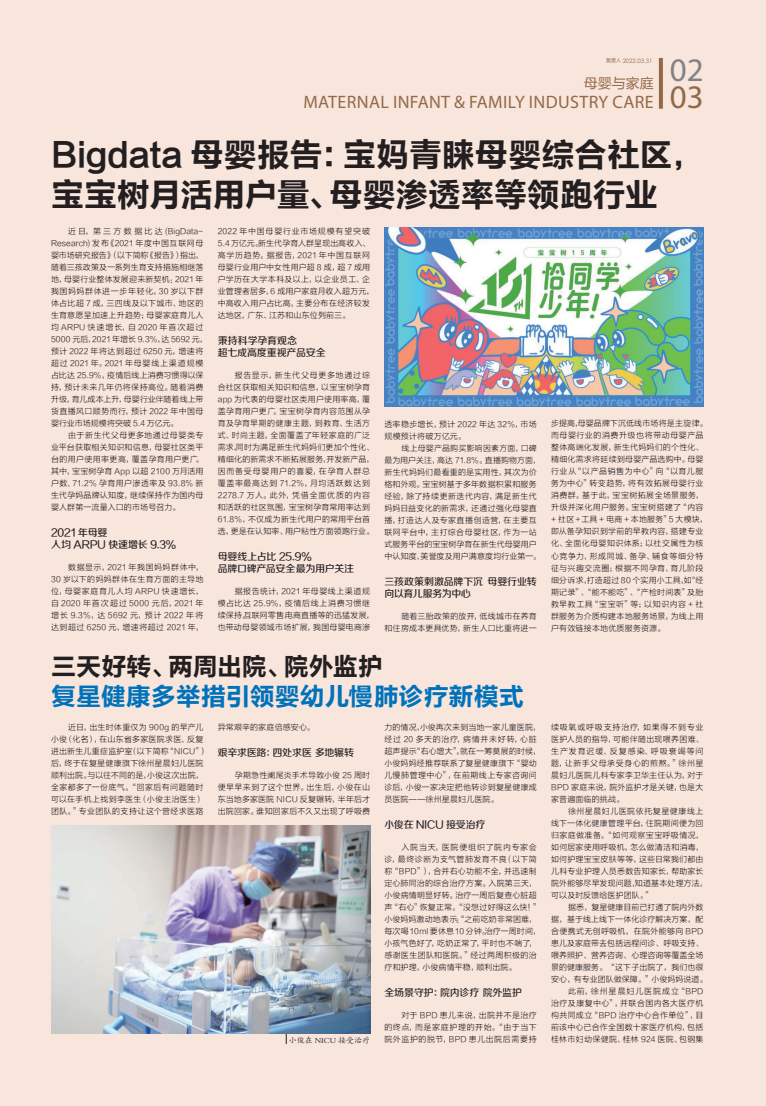
<style>
.page{position:relative;width:766px;height:1106px;background:#fff}
.page>*{position:absolute;margin:0;border:0;box-sizing:border-box;transform-origin:0 0}
.t1{font:33px/39.6px "FZLTCHK GBK1 0";letter-spacing:-.01em;color:#231f20}
.t2{font:33px "Myriad Pro";color:#808285}
.t3{font:33px "Myriad Pro";color:#936a49}
.t4{font:25px "FZLTCHK GBK1 0";color:#0072bc}
.t5{font:25px "FZLTCHK GBK1 0";letter-spacing:-.005em;color:#231f20}
.t6{font:18px "Myriad Pro";letter-spacing:.02em;color:#936a49}
.t7{font:14px "FZLTHJW GB1 0";color:#936a49}
.t8{font:10px/12px "FZZZHUNHJW GB1 0";letter-spacing:-.015em;color:#231f20}
.t9{font:8px/12px "FZLTXHK";letter-spacing:.025em;color:#231f20}
.t10{font:8px "FZLTXHK";letter-spacing:.005em;color:#231f20}
.t11{font:8px "FZLTXHK";color:#231f20}
.t12{font:8px "FZLTXHK";letter-spacing:.05em;color:#231f20}
.t13{font:8px "FZLTXHK";letter-spacing:.11em;color:#231f20}
.t14{font:8px "FZKTK GBK1 0";color:#231f20}
.t15{font:6px "Century Gothic";color:#936a49}
.s1{font-family:"FZLTHJW GB1 0";font-size:5px}
</style>
<div class="page">
<div style="left:0;top:0;width:765px;height:1106px;background:#f8e5dc"></div>
<svg style="left:658px;top:58px;width:4px;height:51px"></svg>
<img style="left:51px;top:825px;width:319px;height:208px">
<img style="left:384px;top:227px;width:319px;height:179px">
<p class="t15" style="left:606px;top:56px;width:48px"><span class="s1">复星人</span> 2022.03.31</p>
<h3 class="t7" style="left:583px;top:75px;width:71px">母婴与家庭</h3>
<h3 class="t6" style="left:303px;top:91px;width:351px">MATERNAL INFANT &amp; FAMILY INDUSTRY CARE</h3>
<h1 class="t2" style="left:669px;top:50px;width:35px">02</h1>
<h1 class="t3" style="left:669px;top:77px;width:35px">03</h1>
<h1 class="t1" style="left:51px;top:135px;width:653px">Bigdata 母婴报告：宝妈青睐母婴综合社区，宝宝树月活用户量、母婴渗透率等领跑行业</h1>
<p class="t9" style="left:51px;top:225px;width:158px;text-indent:17px">近日，第三方数据比达 (BigData-<br>Research) 发布《2021 年度中国互联网母婴市场研究报告》（以下简称《报告》）指出，随着三孩政策及一系列生育支持措施相继落地，母婴行业整体发展迎来新契机：2021 年我国妈妈群体进一步年轻化，30 岁以下群体占比超 7 成，三四线及以下城市、地区的生育意愿呈加速上升趋势；母婴家庭育儿人均 ARPU 快速增长，自 2020 年首次超过<br>5000 元后，2021 年增长 9.3%，达 5692 元，预计 2022 年将达到超过 6250 元，增速将超过 2021 年。2021 年母婴线上渠道规模占比达 25.9%，疫情后线上消费习惯得以保持，预计未来几年仍将保持高位。随着消费升级，育儿成本上升，母婴行业伴随着线上带货直播风口顺势而行，预计 2022 年中国母婴行业市场规模将突破 5.4 万亿元。</p>
<p class="t9" style="left:51px;top:429px;width:154px;text-align:justify;text-indent:17px">由于新生代父母更多地通过母婴类专业平台获取相关知识和信息，母婴社区类平台的用户使用率更高，覆盖孕育用户更广。其中，宝宝树孕育 App 以超 2100 万月活用户数、71.2% 孕育用户渗透率及 93.8% 新生代孕妈品牌认知度，继续保持作为国内母婴人群第一流量入口的市场号召力。</p>
<p class="t8" style="left:51px;top:527px;width:127px">2021 年母婴<br>人均 ARPU 快速增长 9.3%</p>
<p class="t9" style="left:51px;top:561px;width:154px;text-align:justify;text-indent:17px">数据显示，2021 年我国妈妈群体中，30 岁以下的妈妈群体在生育方面的主导地位，母婴家庭育儿人均 ARPU 快速增长，自 2020 年首次超过 5000 元后，2021 年增长 9.3%，达 5692 元，预计 2022 年将达到超过 6250 元，增速将超过 2021 年，</p>
<p class="t9" style="left:218px;top:225px;width:158px">2022 年中国母婴行业市场规模有望突破<br>5.4万亿元。新生代孕育人群呈现出高收入、高学历趋势。据报告，2021 年中国互联网母婴行业用户中女性用户超 8 成，超 7 成用户学历在大学本科及以上，以企业员工、企业管理者居多，6 成用户家庭月收入超万元，中高收入用户占比高，主要分布在经济较发达地区，广东、江苏和山东位列前三。</p>
<p class="t8" style="left:218px;top:335px;width:110px">秉持科学孕育观念<br>超七成高度重视产品安全</p>
<p class="t9" style="left:218px;top:369px;width:158px;text-indent:17px">报告显示，新生代父母更多地通过综合社区获取相关知识和信息，以宝宝树孕育app 为代表的母婴社区类用户使用率高，覆盖孕育用户更广。宝宝树孕育内容范围从孕育及孕育早期的健康主题，到教育、生活方式、时尚主题，全面覆盖了年轻家庭的广泛需求，同时为满足新生代妈妈们更加个性化、精细化的新需求不断拓展服务，开发新产品，因而备受母婴用户的喜爱，在孕育人群总覆盖率最高达到 71.2%，月均活跃数达到<br>2278.7 万人。此外，凭借全面优质的内容和活跃的社区氛围，宝宝树孕育常用率达到<br>61.8%，不仅成为新生代用户的常用平台首选，更是在认知率、用户粘性方面领跑行业。</p>
<p class="t8" style="left:218px;top:551px;width:138px">母婴线上占比 25.9%<br>品牌口碑产品安全最为用户关注</p>
<p class="t9" style="left:218px;top:585px;width:158px;text-indent:17px">据报告统计，2021 年母婴线上渠道规模占比达 25.9%，疫情后线上消费习惯继续保持。互联网零售、电商直播等的迅猛发展，也带动母婴领域市场扩展，我国母婴电商渗</p>
<p class="t9" style="left:384px;top:418px;width:154px">透率稳步增长，预计 2022 年达 32%，市场规模预计将破万亿元。</p>
<p class="t9" style="left:384px;top:442px;width:158px;text-indent:17px">线上母婴产品购买影响因素方面，口碑最为用户关注，高达 71.8%。直播购物方面，新生代妈妈们最看重的是实用性，其次为价格和外观。宝宝树基于多年数据积累和服务经验，除了持续更新迭代内容，满足新生代妈妈日益变化的新需求，还通过强化母婴直播，打造达人及专家直播创造营，在主要互联网平台中，主打综合母婴社区，作为一站式服务平台的宝宝树孕育在新生代母婴用户中认知度、美誉度及用户满意度均行业第一。</p>
<p class="t8" style="left:384px;top:576px;width:154px">三孩政策刺激品牌下沉 母婴行业转向以育儿服务为中心</p>
<p class="t9" style="left:384px;top:610px;width:154px;text-align:right">随着三胎政策的放开，低线城市在养育<br>和住房成本更具优势，新生人口比重将进一</p>
<h2 class="t5" style="left:51px;top:652px;width:333px">三天好转、两周出院、院外监护</h2>
<h2 class="t4" style="left:51px;top:682px;width:474px">复星健康多举措引领婴幼儿慢肺诊疗新模式</h2>
<p class="t9" style="left:51px;top:721px;width:158px;text-indent:17px">近日，出生时体重仅为 900g 的早产儿小俊（化名），在山东省多家医院求医、反复进出新生儿重症监护室（以下简称“NICU”）后，终于在复星健康旗下徐州星晨妇儿医院顺利出院。与以往不同的是，小俊这次出院，全家都多了一份底气。“回家后有问题随时可以在手机上找到李医生（小俊主治医生）团队。”专业团队的支持让这个曾经求医路</p>
<p class="t9" style="left:218px;top:721px;width:98px">异常艰辛的家庭倍感安心。</p>
<p class="t8" style="left:218px;top:747px;width:138px">艰辛求医路：四处求医 多地辗转</p>
<p class="t9" style="left:218px;top:769px;width:154px;text-align:justify;text-indent:17px">孕期急性阑尾炎手术导致小俊 25 周时便早早来到了这个世界。出生后，小俊在山东当地多家医院 NICU 反复辗转，半年后才出院回家。谁知回家后不久又出现了呼吸费</p>
<p class="t14" style="left:289px;top:1035px;width:83px">小俊在 NICU 接受治疗</p>
<p class="t9" style="left:384px;top:721px;width:158px">力的情况，小俊再次来到当地一家儿童医院，经过 20 多天的治疗，病情并未好转，心脏超声提示“右心增大”。就在一筹莫展的时候，小俊妈妈经推荐联系了复星健康旗下“婴幼儿慢肺管理中心”，在前期线上专家咨询问诊后，小俊一家决定把他转诊到复星健康成员医院——徐州星晨妇儿医院。</p>
<p class="t8" style="left:384px;top:819px;width:102px">小俊在 NICU 接受治疗</p>
<p class="t9" style="left:384px;top:841px;width:158px;text-indent:17px">入院当天，医院便组织了院内专家会诊，最终诊断为支气管肺发育不良（以下简称“BPD”），合并右心功能不全，并迅速制定心肺同治的综合治疗方案。入院第三天，小俊病情明显好转。治疗一周后复查心脏超声“右心”恢复正常。“没想过好得这么快！”小俊妈妈激动地表示：“之前吃奶非常困难，每次喝10ml 要休息10 分钟。治疗一周时间，小孩气色好了，吃奶正常了，平时也不喘了，感谢医生团队和医院。”经过两周积极的治疗和护理，小俊病情平稳，顺利出院。</p>
<p class="t8" style="left:384px;top:987px;width:139px">全场景守护：院内诊疗 院外监护</p>
<p class="t9" style="left:384px;top:1009px;width:154px;text-align:justify;text-indent:17px">对于 BPD 患儿来说，出院并不是治疗的终点，而是家庭护理的开始。“由于当下院外监护的脱节，BPD 患儿出院后需要持</p>
<p class="t9" style="left:551px;top:418px;width:158px">步提高，母婴品牌下沉低线市场将是主旋律。而母婴行业的消费升级也将带动母婴产品整体高端化发展，新生代妈妈们的个性化、精细化需求将延续到母婴产品选购中。母婴行业从“以产品销售为中心”向“以育儿服务为中心”转变趋势，将有效拓展母婴行业消费群。基于此，宝宝树拓展全场景服务，升级并深化用户服务。宝宝树搭建了“内容+ 社区 +工具 + 电商 + 本地服务”5 大模块，即从备孕知识到学前的早教内容，搭建专业化、全面化母婴知识体系；以社交属性为核心竞争力，形成同城、备孕、辅食等细分特征与兴趣交流圈；根据不同孕育、育儿阶段细分诉求，打造超过 80 个实用小工具，如“经期记录”、“能不能吃”、“产检时间表”及胎教早教工具“宝宝听”等；以知识内容 + 社群服务为介质构建本地服务场景，为线上用户有效链接本地优质服务资源。</p>
<p class="t9" style="left:551px;top:721px;width:154px;text-align:justify">续吸氧或呼吸支持治疗，如果得不到专业医护人员的指导，可能伴随出现喂养困难、生产发育迟缓、反复感染、呼吸衰竭等问题，让新手父母承受身心的煎熬。”徐州星晨妇儿医院儿科专家李卫华主任认为，对于BPD 家庭来说，院外监护才是关键，也是大家普遍面临的挑战。</p>
<p class="t9" style="left:551px;top:805px;width:158px;text-indent:17px">徐州星晨妇儿医院依托复星健康线上线下一体化健康管理平台，住院期间便为回归家庭做准备。“如何观察宝宝呼吸情况，如何居家使用呼吸机，怎么做清洁和消毒，如何护理宝宝皮肤等等，这些日常我们都由儿科专业护理人员悉数告知家长，帮助家长院外能够尽早发现问题，知道基本处理方法，可以及时反馈给医护团队。”</p>
<p class="t11" style="left:568px;top:903px;width:137px">据悉，复星健康目前已打通了院内外数</p>
<p class="t10" style="left:551px;top:915px;width:154px">据，基于线上线下一体化诊疗解决方案，配</p>
<p class="t9" style="left:551px;top:925px;width:154px">合便携式无创呼吸机，在院外能够向 BPD</p>
<p class="t10" style="left:551px;top:939px;width:154px">患儿及家庭带去包括远程问诊、呼吸支持、</p>
<p class="t10" style="left:551px;top:951px;width:154px">喂养照护、营养咨询、心理咨询等覆盖全场</p>
<p class="t10" style="left:551px;top:963px;width:154px">景的健康服务。“这下子出院了，我们也很</p>
<p class="t11" style="left:551px;top:975px;width:158px">安心，有专业团队做保障。”小俊妈妈说道。</p>
<p class="t13" style="left:568px;top:987px;width:137px">此前，徐州星晨妇儿医院成立“BPD</p>
<p class="t12" style="left:551px;top:999px;width:154px">治疗及康复中心”，并联合国内各大医疗机</p>
<p class="t9" style="left:551px;top:1009px;width:154px">构共同成立“BPD 治疗中心合作单位”，目</p>
<p class="t9" style="left:551px;top:1021px;width:154px">前该中心已合作全国数十家医疗机构，包括</p>
<p class="t9" style="left:551px;top:1033px;width:154px">桂林市妇幼保健院、桂林 924 医院、包钢集</p>
</div>
